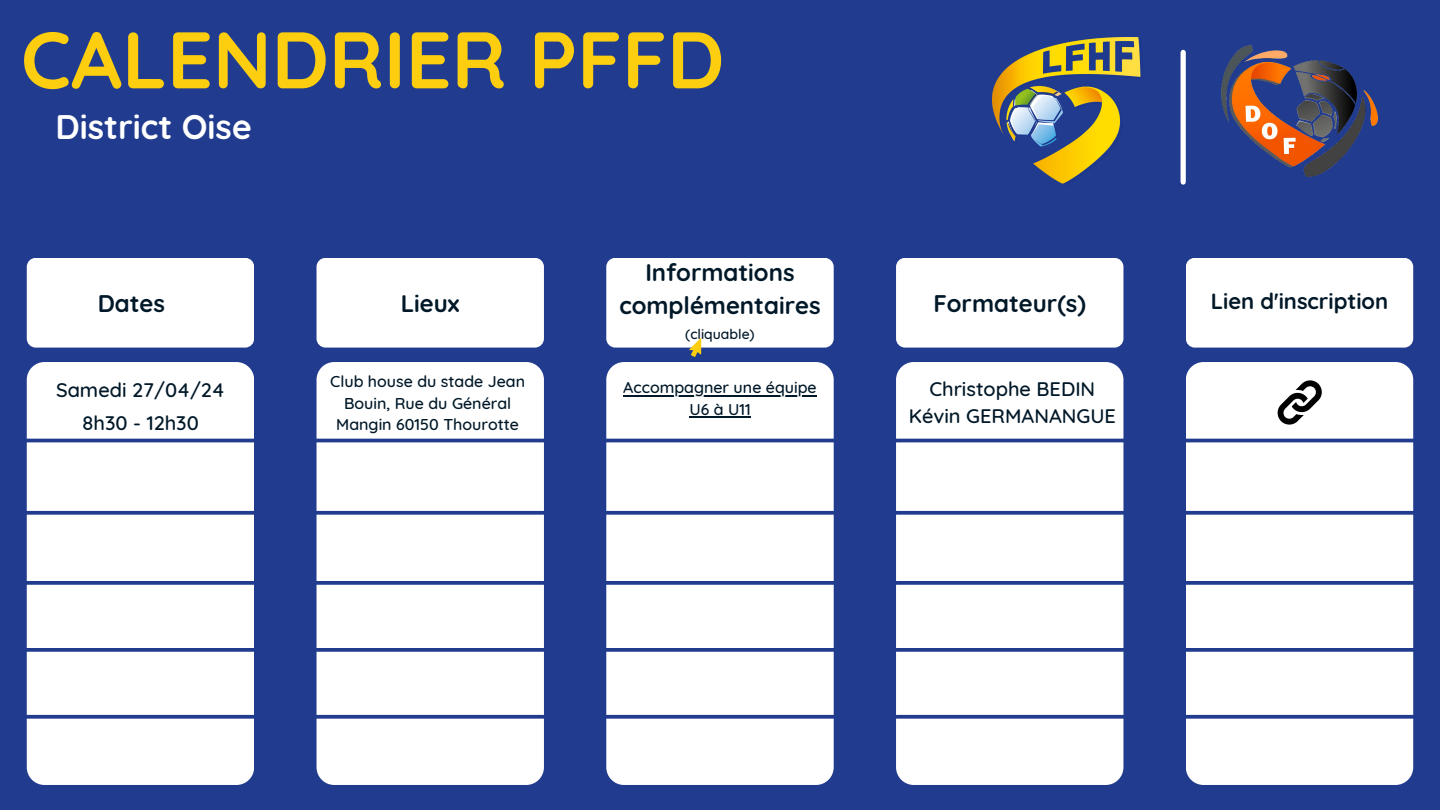
<style>
.page{position:relative;width:1440px;height:810px;background:#213c8e}
.page>*{position:absolute;margin:0;border:0;box-sizing:border-box;transform-origin:0 0}
.t1{font:700 80px "Quicksand";color:#fdce0f}
.t2{font:700 34px "Quicksand";color:#fff}
.t3{font:700 24px/33px "Quicksand";color:#011828;text-align:center}
.t4{font:700 22px "Quicksand";color:#011828}
.t5{font:500 20px/27.8px "Quicksand";color:#011828;text-align:center}
.t6{font:500 16px/21.8px "Quicksand";color:#011828;text-align:center}
.t7{font:500 14px "Quicksand";color:#011828}
</style>
<div class="page">
<div style="left:27px;top:258px;width:227px;height:90px;background:#fff;border-radius:9px"></div>
<div style="left:317px;top:258px;width:227px;height:90px;background:#fff;border-radius:9px"></div>
<div style="left:606px;top:258px;width:228px;height:90px;background:#fff;border-radius:9px"></div>
<div style="left:896px;top:258px;width:227px;height:90px;background:#fff;border-radius:9px"></div>
<div style="left:1186px;top:258px;width:227px;height:90px;background:#fff;border-radius:9px"></div>
<div style="left:27px;top:362px;width:227px;height:423px;background:#fff;border-radius:18px"></div>
<div style="left:317px;top:362px;width:227px;height:423px;background:#fff;border-radius:18px"></div>
<div style="left:606px;top:362px;width:228px;height:423px;background:#fff;border-radius:18px"></div>
<div style="left:896px;top:362px;width:227px;height:423px;background:#fff;border-radius:18px"></div>
<div style="left:1186px;top:362px;width:227px;height:423px;background:#fff;border-radius:18px"></div>
<div style="left:1181px;top:52px;width:5px;height:130px;background:#fff"></div>
<hr style="left:2px;top:439px;width:1421px;height:3px;background:#213c8e">
<svg style="left:26px;top:581px;width:1388px;height:4px;fill:#213c8e"></svg>
<svg style="left:26px;top:648px;width:1388px;height:4px;fill:#213c8e"></svg>
<svg style="left:26px;top:511px;width:1388px;height:4px;fill:#213c8e"></svg>
<svg style="left:26px;top:715px;width:1388px;height:4px;fill:#213c8e"></svg>
<svg style="left:689px;top:338px;width:12px;height:19px"></svg>
<svg style="left:1277px;top:380px;width:45px;height:45px"></svg>
<img style="left:992px;top:37px;width:149px;height:147px">
<img style="left:1222px;top:46px;width:156px;height:131px">
<hr style="left:623px;top:395px;width:194px;height:1px;background:#011828">
<hr style="left:689px;top:417px;width:62px;height:1px;background:#011828">
<p class="t1" style="left:21px;top:8px;width:705px">CALENDRIER PFFD</p>
<p class="t2" style="left:55px;top:105px;width:198px">District Oise</p>
<h3 class="t3" style="left:98px;top:286px;width:69px">Dates</h3>
<h4 class="t3" style="left:401px;top:286px;width:60px">Lieux</h4>
<h4 class="t3" style="left:619px;top:256px;width:203px">Informations complémentaires</h4>
<h5 class="t3" style="left:933px;top:286px;width:154px">Formateur(s)</h5>
<h5 class="t4" style="left:1211px;top:287px;width:179px">Lien d'inscription</h5>
<h3 class="t5" style="left:56px;top:376px;width:170px">Samedi 27/04/24</h3>
<h3 class="t5" style="left:82px;top:409px;width:118px">8h30 - 12h30</h3>
<h3 class="t7" style="left:685px;top:325px;width:71px">(cliquable)</h3>
<h3 class="t6" style="left:623px;top:376px;width:195px">Accompagner une équipe<br>U6 à U11</h3>
<p class="t6" style="left:330px;top:370px;width:196px">Club house du stade Jean<br>Bouin, Rue du Général<br>Mangin 60150 Thourotte</p>
<p class="t5" style="left:909px;top:374px;width:209px">Christophe BEDIN<br>Kévin GERMANANGUE</p>
</div>
